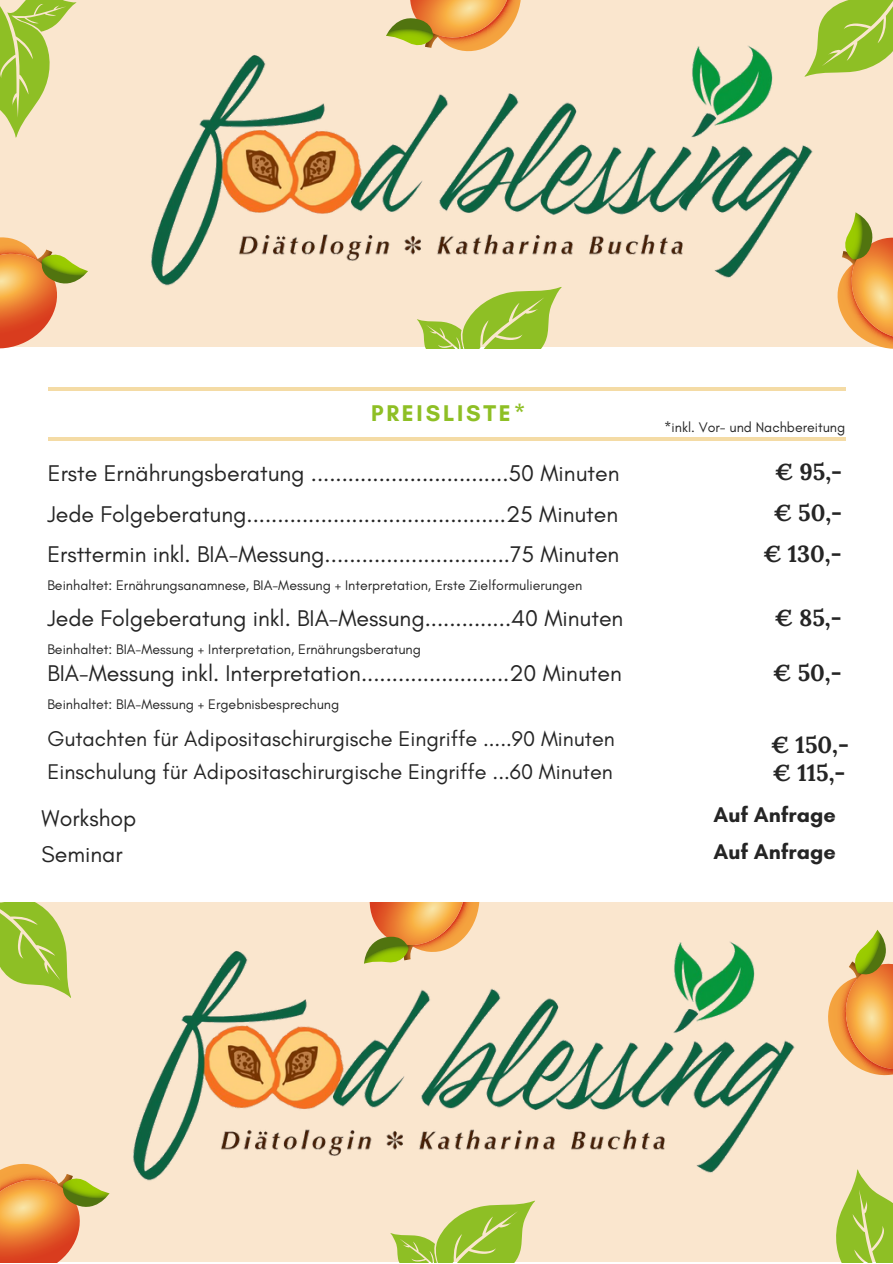
<style>
.page{position:relative;width:893px;height:1264px;background:#fff}
.page>*{position:absolute;margin:0;border:0;box-sizing:border-box;transform-origin:0 0}
.t1{font:23.1px "Glacial Indifference";color:#252525}
.t2{font:700 23.1px "Lora";color:#252525}
.t3{font:700 23.1px "Glacial Indifference";letter-spacing:.12em;color:#8ebf25}
.t4{font:21.6px "Glacial Indifference";color:#252525}
.t5{font:700 21.6px "Glacial Indifference";color:#252525}
.t6{font:14.1px "Glacial Indifference";color:#252525}
</style>
<div class="page">
<div style="left:0;top:0;width:892px;height:347px;background:#fae4c9"></div>
<svg style="left:0;top:237px;width:88px;height:112px"></svg>
<hr style="left:48px;top:387px;width:797px;height:4px;background:#f4dba5">
<hr style="left:48px;top:437px;width:797px;height:3px;background:#f4dba5">
<svg style="left:386px;top:0;width:135px;height:42px"></svg>
<svg style="left:837px;top:212px;width:55px;height:137px"></svg>
<svg style="left:814px;top:0;width:78px;height:75px"></svg>
<svg style="left:0;top:0;width:77px;height:138px"></svg>
<svg style="left:417px;top:287px;width:145px;height:61px"></svg>
<img style="left:151px;top:42px;width:663px;height:244px">
<div style="left:0;top:902px;width:892px;height:359px;background:#fae4c9"></div>
<img style="left:133px;top:941px;width:662px;height:240px">
<svg style="left:0;top:1163px;width:110px;height:99px"></svg>
<svg style="left:828px;top:930px;width:64px;height:146px"></svg>
<svg style="left:791px;top:1168px;width:101px;height:94px"></svg>
<svg style="left:0;top:902px;width:71px;height:96px"></svg>
<svg style="left:390px;top:1200px;width:146px;height:62px"></svg>
<svg style="left:363px;top:902px;width:118px;height:62px"></svg>
<p class="t3" style="left:371px;top:399px;width:156px">PREISLISTE*</p>
<p class="t6" style="left:664px;top:419px;width:183px">*inkl. Vor- und Nachbereitung</p>
<p class="t1" style="left:48px;top:458px;width:573px">Erste Ernährungsberatung ................................50 Minuten</p>
<p class="t2" style="left:774px;top:457px;width:69px">€ 95,-</p>
<p class="t1" style="left:47px;top:499px;width:572px">Jede Folgeberatung..........................................25 Minuten</p>
<p class="t2" style="left:773px;top:498px;width:70px">€ 50,-</p>
<p class="t1" style="left:47px;top:539px;width:573px">Ersttermin inkl. BIA-Messung..............................75 Minuten</p>
<p class="t2" style="left:763px;top:538px;width:80px">€ 130,-</p>
<p class="t6" style="left:47px;top:576px;width:536px">Beinhaltet: Ernährungsanamnese, BIA-Messung + Interpretation, Erste Zielformulierungen</p>
<p class="t1" style="left:47px;top:604px;width:577px">Jede Folgeberatung inkl. BIA-Messung..............40 Minuten</p>
<p class="t2" style="left:774px;top:602px;width:69px">€ 85,-</p>
<p class="t6" style="left:47px;top:640px;width:375px">Beinhaltet: BIA-Messung + Interpretation, Ernährungsberatung</p>
<p class="t1" style="left:47px;top:659px;width:576px">BIA-Messung inkl. Interpretation........................20 Minuten</p>
<p class="t2" style="left:772px;top:658px;width:70px">€ 50,-</p>
<p class="t6" style="left:47px;top:696px;width:293px">Beinhaltet: BIA-Messung + Ergebnisbesprechung</p>
<p class="t4" style="left:47px;top:725px;width:569px">Gutachten für Adipositaschirurgische Eingriffe .....90 Minuten</p>
<p class="t2" style="left:770px;top:730px;width:80px">€ 150,-</p>
<p class="t4" style="left:47px;top:758px;width:567px">Einschulung für Adipositaschirurgische Eingriffe ...60 Minuten</p>
<p class="t2" style="left:772px;top:757px;width:74px">€ 115,-</p>
<p class="t1" style="left:42px;top:803px;width:96px">Workshop</p>
<p class="t5" style="left:713px;top:802px;width:124px">Auf Anfrage</p>
<p class="t1" style="left:42px;top:840px;width:82px">Seminar</p>
<p class="t5" style="left:713px;top:838px;width:124px">Auf Anfrage</p>
</div>
